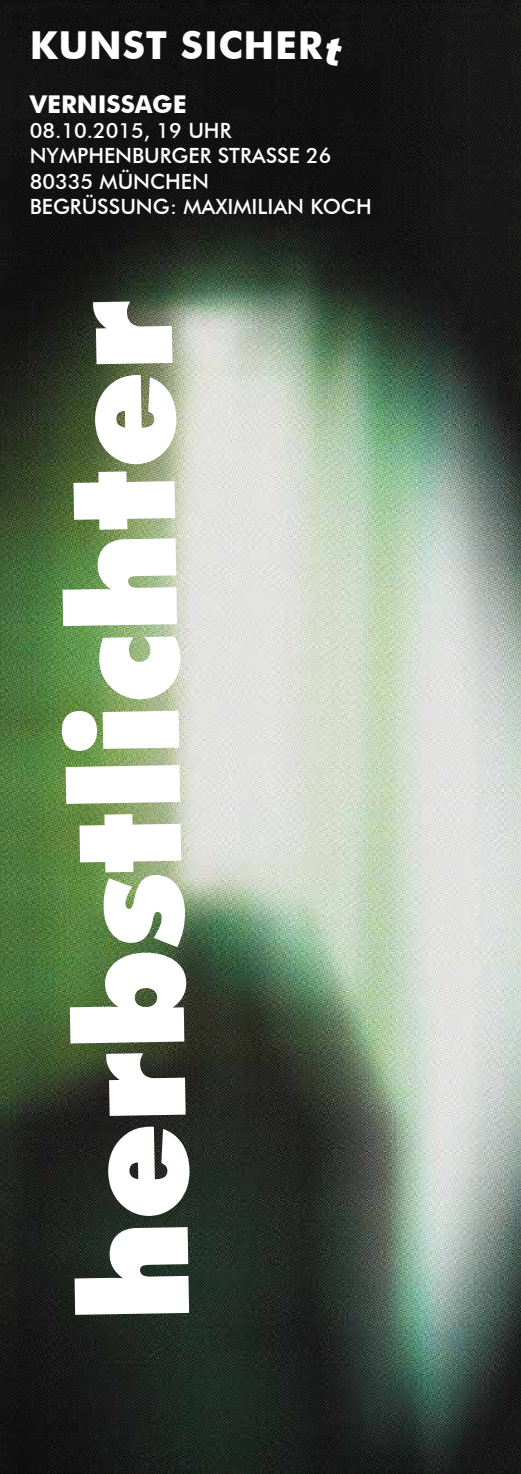
<style>
.page{position:relative;width:521px;height:1474px;background:#fff}
.page>*{position:absolute;margin:0;border:0;box-sizing:border-box;transform-origin:0 0}
.t1{font:900 150.5px "Futura BT";color:#fff}
.t2{font:700 38.5px "Futura BT";letter-spacing:.02em;color:#fff}
.t3{font:700 24.5px "Futura BT";color:#fff}
.t4{font:500 21px/25.2px "Futura BT";color:#fff}
</style>
<div class="page">
<img style="left:0;top:0;width:521px;height:1473px">
<svg style="left:323px;top:36px;width:21px;height:31px"></svg>
<h2 class="t2" style="left:30px;top:22px;width:294px">KUNST SICHER</h2>
<p class="t3" style="left:30px;top:89px;width:158px">VERNISSAGE</p>
<p class="t4" style="left:30px;top:118px;width:343px">08.10.2015, 19 UHR<br>NYMPHENBURGER STRASSE 26<br>80335 MÜNCHEN<br>BEGRÜSSUNG: MAXIMILIAN KOCH</p>
<h1 class="t1" style="left:44px;top:1323px;width:1025px;rotate:-91deg">herbstlichter</h1>
</div>
